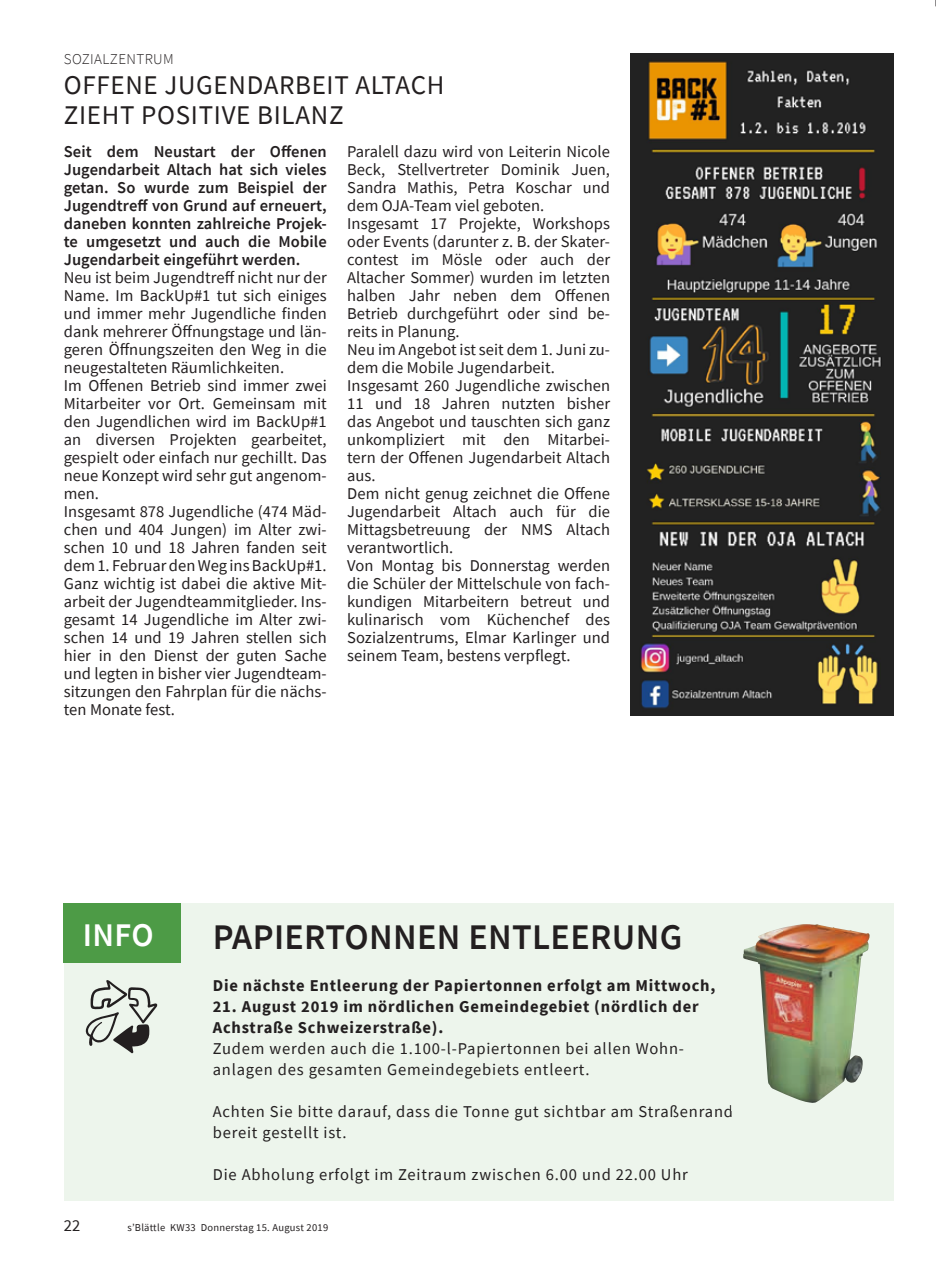
<style>
.page{position:relative;width:936px;height:1263px;background:#fff}
.page>*{position:absolute;margin:0;border:0;box-sizing:border-box;transform-origin:0 0}
.t1{font:600 36px "Source Sans Pro";letter-spacing:.01em;color:#231f20}
.t2{font:600 33px "Source Sans Pro";color:#fff}
.t3{font:27px/30px "Source Sans Pro";letter-spacing:.025em;color:#231f20}
.t4{font:16.5px/18px "Source Sans Pro";letter-spacing:.005em;color:#231f20}
.t5{font:16.5px/21px "Source Sans Pro";letter-spacing:.05em;color:#231f20}
.t6{font:600 16.5px/18px "Source Sans Pro";letter-spacing:.005em;color:#231f20;text-align:justify}
.t7{font:700 16.5px/21px "Source Sans Pro";letter-spacing:.05em;color:#231f20}
.t8{font:300 15px "Source Sans Pro";letter-spacing:.025em;color:#231f20}
.t9{font:10.5px "Source Sans Pro";letter-spacing:.025em;color:#231f20}
</style>
<div class="page">
<div style="left:64px;top:903px;width:829px;height:298px;background:#edf5ec"></div>
<div style="left:64px;top:903px;width:117px;height:60px;background:#4d9b46"></div>
<img style="left:743px;top:924px;width:126px;height:179px">
<svg style="left:86px;top:980px;width:72px;height:74px"></svg>
<img style="left:630px;top:53px;width:263px;height:662px">
<p class="t8" style="left:64px;top:50px;width:111px">SOZIALZENTRUM</p>
<h3 class="t3" style="left:64px;top:70px;width:382px">OFFENE JUGENDARBEIT ALTACH<br>ZIEHT POSITIVE BILANZ</h3>
<p class="t6" style="left:64px;top:142px;width:264px">Seit dem Neustart der Offenen Jugendarbeit Altach hat sich vieles getan. So wurde zum Beispiel der Jugendtreff von Grund auf erneuert, daneben konnten zahlreiche Projek&shy;te umgesetzt und auch die Mobile Jugendarbeit eingeführt werden.</p>
<p class="t4" style="left:64px;top:268px;width:264px">Neu ist beim Jugendtreff nicht nur der Name. Im BackUp#1 tut sich einiges und immer mehr Jugendliche finden dank mehrerer Öffnungstage und län&shy;geren Öffnungszeiten den Weg in die neugestalteten Räumlichkeiten.<br>Im Offenen Betrieb sind immer zwei Mitarbeiter vor Ort. Gemeinsam mit den Jugendlichen wird im BackUp#1 an diversen Projekten gearbeitet, gespielt oder einfach nur gechillt. Das neue Konzept wird sehr gut angenom&shy;men.<br>Insgesamt 878 Jugendliche (474 Mäd&shy;chen und 404 Jungen) im Alter zwi&shy;schen 10 und 18 Jahren fanden seit dem 1. Februar den Weg ins BackUp#1.<br>Ganz wichtig ist dabei die aktive Mit&shy;arbeit der Jugendteammitglieder. Ins&shy;gesamt 14 Jugendliche im Alter zwi&shy;schen 14 und 19 Jahren stellen sich hier in den Dienst der guten Sache und legten in bisher vier Jugendteam&shy;sitzungen den Fahrplan für die nächs&shy;ten Monate fest.</p>
<p class="t4" style="left:347px;top:143px;width:264px">Paralell dazu wird von Leiterin Nicole<br>Beck, Stellvertreter Dominik Juen,<br>Sandra Mathis, Petra Koschar und dem OJA-Team viel geboten.<br>Insgesamt 17 Projekte, Workshops oder Events (darunter z. B. der Skater&shy;contest im Mösle oder auch der<br>Altacher Sommer) wurden im letzten halben Jahr neben dem Offenen<br>Betrieb durchgeführt oder sind be&shy;reits in Planung.<br>Neu im Angebot ist seit dem 1. Juni zu&shy;dem die Mobile Jugendarbeit.<br>Insgesamt 260 Jugendliche zwischen<br>11 und 18 Jahren nutzten bisher das Angebot und tauschten sich ganz unkompliziert mit den Mitarbei&shy;tern der Offenen Jugendarbeit Altach aus.<br>Dem nicht genug zeichnet die Offene<br>Jugendarbeit Altach auch für die<br>Mittagsbetreuung der NMS Altach verantwortlich.<br>Von Montag bis Donnerstag werden die Schüler der Mittelschule von fach&shy;kundigen Mitarbeitern betreut und kulinarisch vom Küchenchef des<br>Sozialzentrums, Elmar Karlinger und seinem Team, bestens verpflegt.</p>
<h2 class="t2" style="left:83px;top:914px;width:72px">INFO</h2>
<h1 class="t1" style="left:213px;top:913px;width:471px">PAPIERTONNEN ENTLEERUNG</h1>
<p class="t7" style="left:213px;top:974px;width:504px">Die nächste Entleerung der Papiertonnen erfolgt am Mittwoch,</p>
<p class="t7" style="left:213px;top:995px;width:487px">21. August 2019 im nördlichen Gemeindegebiet (nördlich der<br>Achstraße Schweizerstraße).</p>
<p class="t5" style="left:213px;top:1037px;width:471px">Zudem werden auch die 1.100-l-Papiertonnen bei allen Wohn&shy;anlagen des gesamten Gemeindegebiets entleert.</p>
<p class="t5" style="left:213px;top:1100px;width:522px">Achten Sie bitte darauf, dass die Tonne gut sichtbar am Straßenrand bereit gestellt ist.</p>
<p class="t5" style="left:213px;top:1163px;width:476px">Die Abholung erfolgt im Zeitraum zwischen 6.00 und 22.00 Uhr</p>
<p class="t4" style="left:64px;top:1216px;width:18px">22</p>
<p class="t9" style="left:128px;top:1221px;width:202px">s’Blättle KW33 Donnerstag 15. August 2019</p>
</div>
